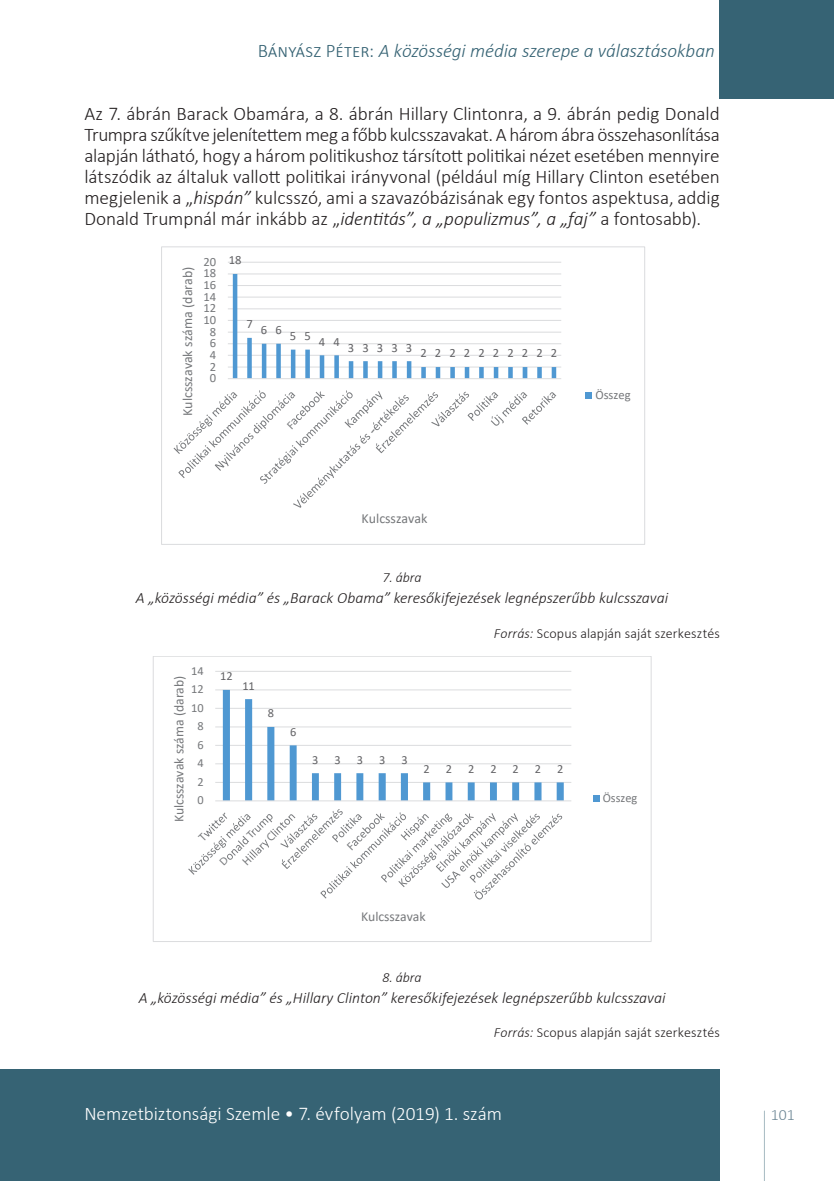
<style>
.page{position:relative;width:834px;height:1181px;background:#fff}
.page>*{position:absolute;margin:0;border:0;box-sizing:border-box;transform-origin:0 0}
.Body_0{font:300 19.25px/21px "Calibri";letter-spacing:-.005em;color:#231f20;text-align:justify}
.t1{font:italic 300 19.25px "Calibri";letter-spacing:-.005em;color:#366374}
.t2{font:300 19.25px "Calibri";letter-spacing:-.005em;color:#fff}
.Ábra__képalárás{font:italic 300 15.75px "Calibri";color:#231f20}
.t3{font:300 15.75px "Calibri";color:#6c8694}
.ábra_forrás{font:300 14px "Calibri";letter-spacing:.005em;color:#231f20}
.t4{font:14px "Calibri";color:#76787b}
.Ábra_címe{font:italic 300 14px "Calibri";letter-spacing:-.01em;color:#231f20}
.t5{font:13.65px "Calibri";color:#76787b}
.t6{font:12.6px "Calibri";letter-spacing:.645em;color:#636366}
.t7{font:12.6px "Calibri";color:#76787b}
.t8{font:12.42px "Calibri";color:#636366}
.t9{font:12.42px "Calibri";color:#76787b}
.s1{font-style:normal}
.s2{font-style:italic}
</style>
<div class="page">
<div style="left:0;top:1069px;width:719px;height:112px;background:#366374"></div>
<div style="left:719px;top:0;width:114px;height:99px;background:#366374"></div>
<svg style="left:764px;top:1110px;width:1px;height:71px"></svg>
<hr style="left:228px;top:366px;width:333px;height:1px;background:#dcdddf">
<hr style="left:228px;top:355px;width:333px;height:1px;background:#dcdddf">
<hr style="left:228px;top:343px;width:333px;height:1px;background:#dcdddf">
<hr style="left:228px;top:332px;width:333px;height:1px;background:#dcdddf">
<hr style="left:228px;top:320px;width:333px;height:1px;background:#dcdddf">
<hr style="left:228px;top:308px;width:333px;height:1px;background:#dcdddf">
<hr style="left:228px;top:296px;width:333px;height:2px;background:#dcdddf">
<hr style="left:228px;top:285px;width:333px;height:1px;background:#dcdddf">
<hr style="left:228px;top:273px;width:333px;height:1px;background:#dcdddf">
<hr style="left:228px;top:262px;width:333px;height:1px;background:#dcdddf">
<hr style="left:233px;top:274px;width:4px;height:105px;background:#4f98d2">
<div style="left:247px;top:338px;width:5px;height:41px;background:#4f98d2"></div>
<hr style="left:262px;top:344px;width:4px;height:35px;background:#4f98d2">
<div style="left:276px;top:344px;width:5px;height:35px;background:#4f98d2"></div>
<hr style="left:291px;top:350px;width:4px;height:29px;background:#4f98d2">
<div style="left:305px;top:350px;width:5px;height:29px;background:#4f98d2"></div>
<hr style="left:320px;top:355px;width:4px;height:24px;background:#4f98d2">
<div style="left:334px;top:355px;width:5px;height:24px;background:#4f98d2"></div>
<hr style="left:349px;top:361px;width:4px;height:18px;background:#4f98d2">
<svg style="left:363px;top:361px;width:4px;height:17px"></svg>
<hr style="left:378px;top:361px;width:4px;height:18px;background:#4f98d2">
<svg style="left:392px;top:361px;width:4px;height:17px"></svg>
<hr style="left:407px;top:361px;width:4px;height:18px;background:#4f98d2">
<div style="left:421px;top:367px;width:5px;height:12px;background:#4f98d2"></div>
<div style="left:435px;top:367px;width:5px;height:12px;background:#4f98d2"></div>
<div style="left:450px;top:367px;width:5px;height:12px;background:#4f98d2"></div>
<div style="left:464px;top:367px;width:5px;height:12px;background:#4f98d2"></div>
<svg style="left:479px;top:367px;width:4px;height:11px"></svg>
<div style="left:493px;top:367px;width:5px;height:12px;background:#4f98d2"></div>
<svg style="left:508px;top:367px;width:4px;height:11px"></svg>
<div style="left:522px;top:367px;width:5px;height:12px;background:#4f98d2"></div>
<svg style="left:537px;top:367px;width:4px;height:11px"></svg>
<div style="left:551px;top:367px;width:5px;height:12px;background:#4f98d2"></div>
<hr style="left:228px;top:378px;width:333px;height:1px;background:#dcdddf">
<div style="left:585px;top:392px;width:7px;height:7px;background:#4f98d2"></div>
<div style="left:161px;top:247px;width:484px;height:297px;border:1px solid #dcdddf"></div>
<hr style="left:215px;top:782px;width:356px;height:1px;background:#dcdddf">
<hr style="left:215px;top:763px;width:356px;height:1px;background:#dcdddf">
<hr style="left:215px;top:745px;width:356px;height:1px;background:#dcdddf">
<hr style="left:215px;top:726px;width:356px;height:1px;background:#dcdddf">
<hr style="left:215px;top:708px;width:356px;height:1px;background:#dcdddf">
<hr style="left:215px;top:689px;width:356px;height:1px;background:#dcdddf">
<hr style="left:215px;top:671px;width:356px;height:1px;background:#dcdddf">
<svg style="left:223px;top:690px;width:340px;height:110px"></svg>
<hr style="left:215px;top:800px;width:356px;height:1px;background:#dcdddf">
<div style="left:592px;top:795px;width:7px;height:7px;background:#4f98d2"></div>
<div style="left:153px;top:656px;width:498px;height:286px;border:1px solid #dcdddf"></div>
<svg style="left:173px;top:390px;width:383px;height:118px"></svg>
<svg style="left:188px;top:809px;width:374px;height:90px"></svg>
<p class="t1" style="left:258px;top:39px;width:458px"><span class="s1">Bányász Péter:</span> A közösségi média szerepe a választásokban</p>
<p class="Body_0" style="left:84px;top:103px;width:637px">Az 7. ábrán Barack Obamára, a 8. ábrán Hillary Clintonra, a 9. ábrán pedig Donald Trumpra szűkítve jelenítettem meg a főbb kulcsszavakat. A három ábra összehasonlítása alapján látható, hogy a három politikushoz társított politikai nézet esetében mennyire látszódik az általuk vallott politikai irányvonal (például míg Hillary Clinton esetében megjelenik a „<span class="s2">hispán”</span> kulcsszó, ami a szavazóbázisának egy fontos aspektusa, addig Donald Trumpnál már inkább az „<span class="s2">identitás”, a „populizmus”, a „faj”</span> a fontosabb).</p>
<p class="t6" style="left:229px;top:251px;width:14px">18</p>
<p class="t7" style="left:203px;top:253px;width:14px">20</p>
<p class="t4" style="left:178px;top:416px;width:151px;rotate:-90deg">kavazssc luK mázs a )barad(</p>
<p class="t7" style="left:203px;top:264px;width:14px">18</p>
<p class="t7" style="left:203px;top:276px;width:14px">16</p>
<p class="t7" style="left:203px;top:288px;width:14px">14</p>
<p class="t7" style="left:203px;top:299px;width:14px">12</p>
<p class="t7" style="left:203px;top:311px;width:14px">10</p>
<p class="t6" style="left:246px;top:315px;width:8px">7</p>
<p class="t6" style="left:261px;top:321px;width:22px">6 6</p>
<p class="t7" style="left:210px;top:323px;width:8px">8</p>
<p class="t6" style="left:290px;top:327px;width:22px">5 5</p>
<p class="t6" style="left:319px;top:333px;width:22px">4 4</p>
<p class="t7" style="left:210px;top:334px;width:8px">6</p>
<p class="t6" style="left:348px;top:338px;width:66px">33333</p>
<p class="t6" style="left:420px;top:344px;width:138px">2222222222</p>
<p class="t7" style="left:210px;top:346px;width:8px">4</p>
<p class="t7" style="left:210px;top:358px;width:8px">2</p>
<p class="t7" style="left:210px;top:369px;width:8px">0</p>
<p class="t7" style="left:595px;top:386px;width:37px">Összeg</p>
<p class="t4" style="left:361px;top:509px;width:67px">Kulcsszavak</p>
<p class="Ábra_címe" style="left:382px;top:569px;width:40px">7. ábra</p>
<p class="Ábra__képalárás" style="left:136px;top:588px;width:533px">A „közösségi média” és „Barack Obama” keresőkifejezések legnépszerűbb kulcsszavai</p>
<p class="ábra_forrás" style="left:494px;top:624px;width:227px"><span class="s2">Forrás:</span> Scopus alapján saját szerkesztés</p>
<p class="t8" style="left:220px;top:667px;width:14px">12</p>
<p class="t8" style="left:242px;top:677px;width:14px">11</p>
<p class="t8" style="left:268px;top:704px;width:8px">8</p>
<p class="t8" style="left:290px;top:723px;width:8px">6</p>
<p class="t8" style="left:312px;top:751px;width:8px">3</p>
<p class="t8" style="left:334px;top:751px;width:8px">3</p>
<p class="t8" style="left:357px;top:751px;width:8px">3</p>
<p class="t8" style="left:379px;top:751px;width:8px">3</p>
<p class="t8" style="left:401px;top:751px;width:8px">3</p>
<p class="t8" style="left:423px;top:760px;width:8px">2</p>
<p class="t8" style="left:446px;top:760px;width:8px">2</p>
<p class="t8" style="left:468px;top:760px;width:8px">2</p>
<p class="t8" style="left:490px;top:760px;width:8px">2</p>
<p class="t8" style="left:512px;top:760px;width:8px">2</p>
<p class="t8" style="left:534px;top:760px;width:8px">2</p>
<p class="t8" style="left:557px;top:760px;width:8px">2</p>
<p class="t9" style="left:197px;top:791px;width:8px">0</p>
<p class="t9" style="left:191px;top:662px;width:14px">14</p>
<p class="t5" style="left:169px;top:822px;width:148px;rotate:-90deg">kavazssc luK mázs a )barad(</p>
<p class="t9" style="left:191px;top:680px;width:14px">12</p>
<p class="t9" style="left:191px;top:699px;width:14px">10</p>
<p class="t9" style="left:197px;top:717px;width:8px">8</p>
<p class="t9" style="left:197px;top:736px;width:8px">6</p>
<p class="t9" style="left:197px;top:754px;width:8px">4</p>
<p class="t9" style="left:197px;top:773px;width:8px">2</p>
<p class="t9" style="left:602px;top:789px;width:36px">Összeg</p>
<p class="t5" style="left:361px;top:906px;width:66px">Kulcsszavak</p>
<p class="Ábra_címe" style="left:382px;top:968px;width:40px">8. ábra</p>
<p class="Ábra__képalárás" style="left:139px;top:987px;width:528px">A „közösségi média” és „Hillary Clinton” keresőkifejezések legnépszerűbb kulcsszavai</p>
<p class="ábra_forrás" style="left:494px;top:1023px;width:227px"><span class="s2">Forrás:</span> Scopus alapján saját szerkesztés</p>
<p class="t2" style="left:84px;top:1102px;width:419px">Nemzetbiztonsági Szemle • 7. évfolyam (2019) 1. szám</p>
<p class="t3" style="left:770px;top:1105px;width:25px">101</p>
</div>
